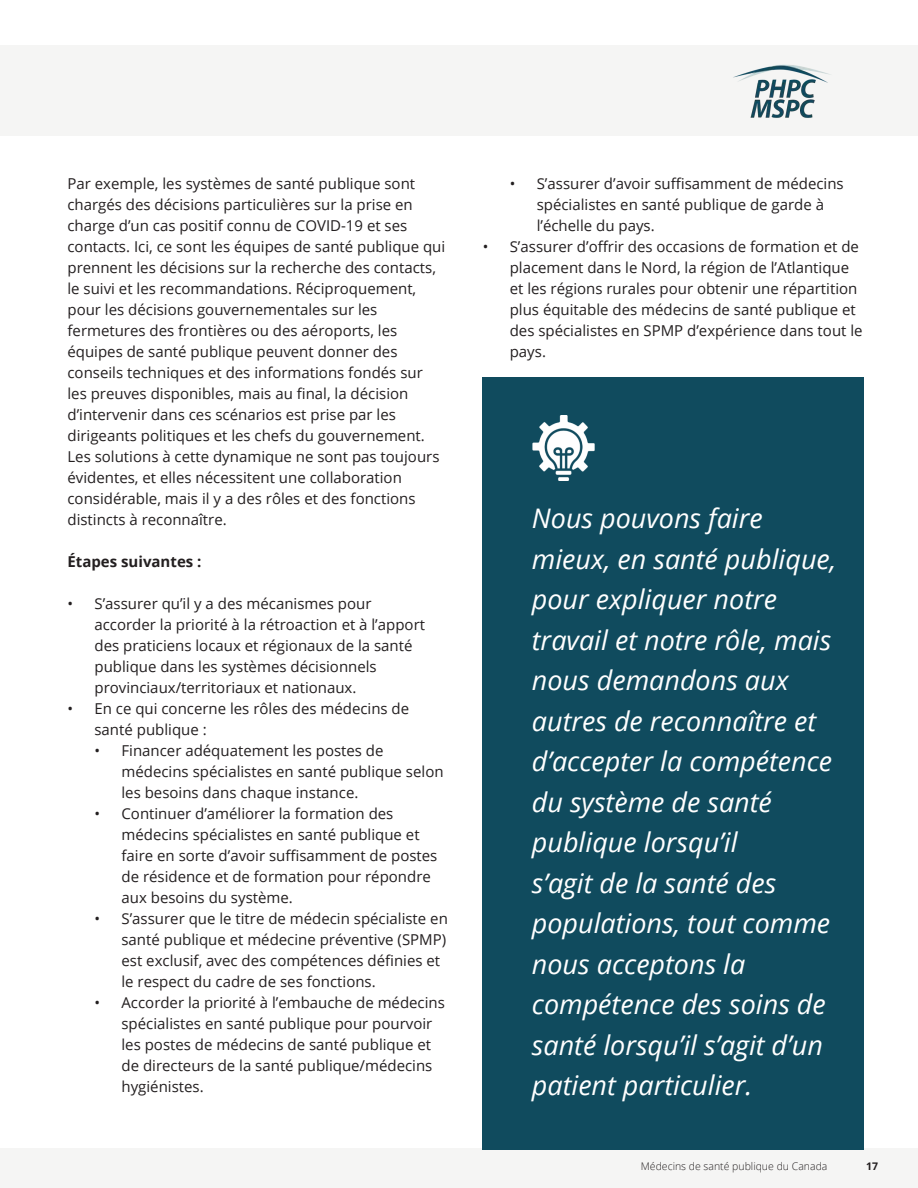
<style>
.page{position:relative;width:918px;height:1188px;background:#fff}
.page>*{position:absolute;margin:0;border:0;box-sizing:border-box;transform-origin:0 0}
.Heading_1___36pt{font:italic 27px/40.5px "Open Sans";color:#fff}
.Body___10pt{font:15px/21px "Open Sans";color:#231f20}
.Body___10pt-2{font:700 15px "Open Sans";color:#231f20}
.t1{font:300 10.5px "Open Sans";color:#231f20}
.t2{font:700 10.5px "Open Sans";color:#231f20}
</style>
<div class="page">
<div style="left:0;top:45px;width:918px;height:91px;background:#f5f5f4"></div>
<div style="left:0;top:1148px;width:918px;height:40px;background:#f5f5f4"></div>
<img style="left:733px;top:64px;width:98px;height:54px">
<div style="left:483px;top:378px;width:381px;height:772px;background:#104b5e"></div>
<img style="left:532px;top:416px;width:63px;height:65px">
<p class="Body___10pt" style="left:68px;top:172px;width:379px">Par exemple, les systèmes de santé publique sont chargés des décisions particulières sur la prise en charge d’un cas positif connu de COVID-19 et ses contacts. Ici, ce sont les équipes de santé publique qui prennent les décisions sur la recherche des contacts, le suivi et les recommandations. Réciproquement, pour les décisions gouvernementales sur les fermetures des frontières ou des aéroports, les équipes de santé publique peuvent donner des conseils techniques et des informations fondés sur les preuves disponibles, mais au final, la décision d’intervenir dans ces scénarios est prise par les dirigeants politiques et les chefs du gouvernement.<br>Les solutions à cette dynamique ne sont pas toujours évidentes, et elles nécessitent une collaboration considérable, mais il y a des rôles et des fonctions distincts à reconnaître.</p>
<p class="Body___10pt-2" style="left:68px;top:551px;width:136px">Étapes suivantes :</p>
<p class="Body___10pt" style="left:94px;top:592px;width:332px;text-indent:-27px">• S’assurer qu’il y a des mécanismes pour accorder la priorité à la rétroaction et à l’apport des praticiens locaux et régionaux de la santé publique dans les systèmes décisionnels provinciaux/territoriaux et nationaux.</p>
<p class="Body___10pt" style="left:94px;top:697px;width:316px;text-indent:-27px">• En ce qui concerne les rôles des médecins de santé publique :</p>
<p class="Body___10pt" style="left:122px;top:739px;width:324px;text-indent:-27px">• Financer adéquatement les postes de médecins spécialistes en santé publique selon les besoins dans chaque instance.</p>
<p class="Body___10pt" style="left:122px;top:802px;width:317px;text-indent:-27px">• Continuer d’améliorer la formation des médecins spécialistes en santé publique et faire en sorte d’avoir suffisamment de postes de résidence et de formation pour répondre aux besoins du système.</p>
<p class="Body___10pt" style="left:122px;top:907px;width:328px;text-indent:-27px">• S’assurer que le titre de médecin spécialiste en santé publique et médecine préventive (SPMP) est exclusif, avec des compétences définies et le respect du cadre de ses fonctions.</p>
<p class="Body___10pt" style="left:122px;top:991px;width:325px;text-indent:-27px">• Accorder la priorité à l’embauche de médecins spécialistes en santé publique pour pourvoir les postes de médecins de santé publique et de directeurs de la santé publique/médecins hygiénistes.</p>
<p class="Body___10pt" style="left:537px;top:172px;width:309px;text-indent:-27px">• S’assurer d’avoir suffisamment de médecins spécialistes en santé publique de garde à l’échelle du pays.</p>
<p class="Body___10pt" style="left:510px;top:235px;width:354px;text-indent:-27px">• S’assurer d’offrir des occasions de formation et de placement dans le Nord, la région de l’Atlantique et les régions rurales pour obtenir une répartition plus équitable des médecins de santé publique et des spécialistes en SPMP d’expérience dans tout le pays.</p>
<p class="Heading_1___36pt" style="left:532px;top:497px;width:306px">Nous pouvons faire mieux, en santé publique, pour expliquer notre travail et notre rôle, mais nous demandons aux autres de reconnaître et d’accepter la compétence du système de santé publique lorsqu’il<br>s’agit de la santé des populations, tout comme nous acceptons la compétence des soins de santé lorsqu’il s’agit d’un patient particulier.</p>
<p class="t1" style="left:641px;top:1159px;width:188px">Médecins de santé publique du Canada</p>
<p class="t2" style="left:866px;top:1159px;width:13px">17</p>
</div>
